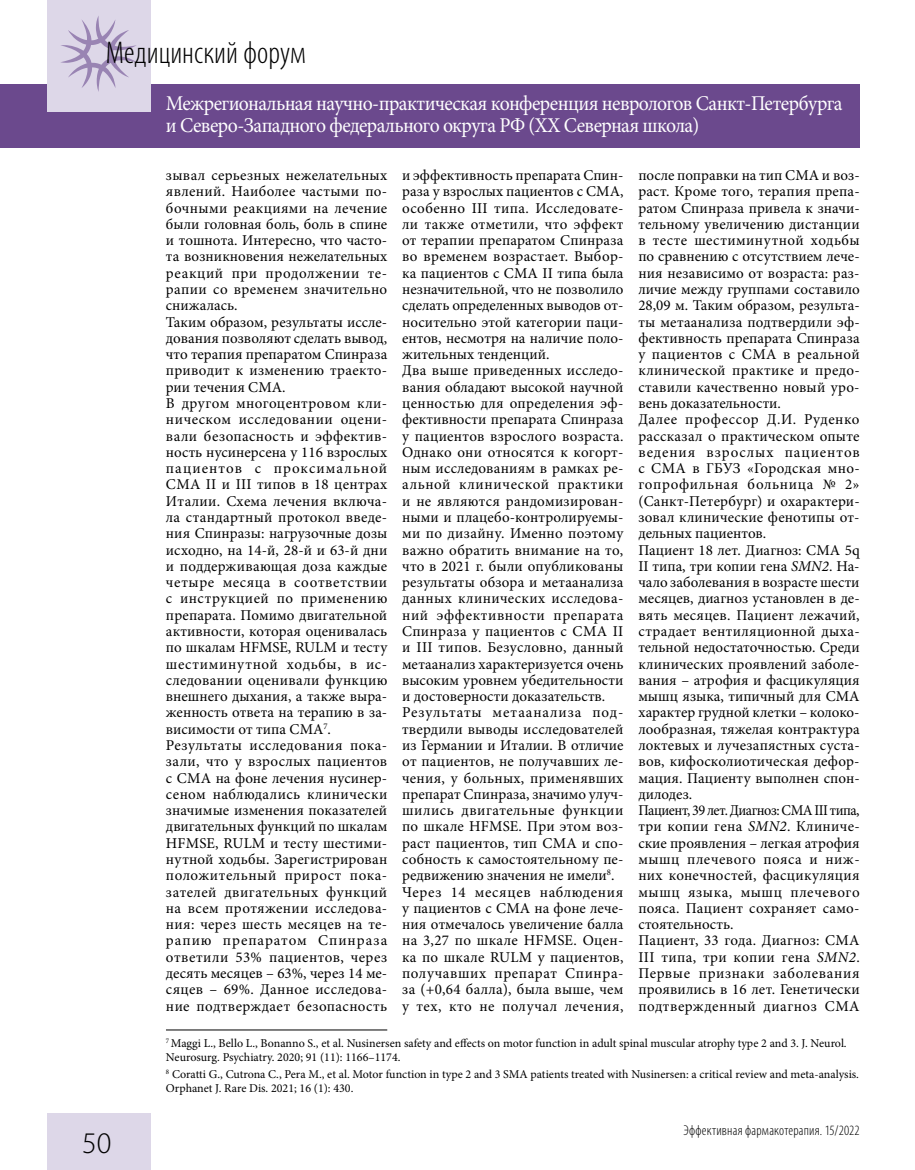
<style>
.page{position:relative;width:915px;height:1170px;background:#fff}
.page>*{position:absolute;margin:0;border:0;box-sizing:border-box;transform-origin:0 0}
.t1{font:300 condensed 31.5px "Myriad Pro";color:#000}
.t2{font:300 30px "Myriad Pro";color:#000}
.t3{font:21px/22.5px "Minion Pro";letter-spacing:-.03em;color:#fff;scale:.94 1}
.t4{font:15px/16.4px "Minion Pro";letter-spacing:.015em;color:#000}
.t5{font:300 condensed 14.25px "Myriad Pro";letter-spacing:.015em;color:#000}
.t6{font:12px/13.5px "Minion Pro";color:#000}
.s1{font-style:italic}
</style>
<div class="page">
<div style="left:0;top:84px;width:859px;height:63px;background:#6b498d"></div>
<div style="left:47px;top:1113px;width:103px;height:56px;background:#ddd7e8"></div>
<div style="left:47px;top:0;width:103px;height:111px;background:#ddd7e8"></div>
<svg style="left:61px;top:16px;width:75px;height:76px"></svg>
<hr style="left:166px;top:1029px;width:221px;height:1px;background:#000">
<h1 class="t1" style="left:106px;top:34px;width:201px">Медицинский форум</h1>
<h3 class="t3" style="left:166px;top:92px;width:721px">Межрегиональная научно-практическая конференция неврологов Санкт-Петербурга и Северо-Западного федерального округа РФ (XX Северная школа)</h3>
<h2 class="t2" style="left:82px;top:1126px;width:31px">50</h2>
<p class="t4" style="left:166px;top:167px;width:223px">зывал серьезных нежелательных явлений. Наиболее частыми по&shy;бочными реакциями на лечение были головная боль, боль в спине и тошнота. Интересно, что часто&shy;та возникновения нежелательных реакций при продолжении те&shy;рапии со временем значительно снижалась.<br>Таким образом, результаты иссле&shy;дования позволяют сделать вывод, что терапия препаратом Спинраза приводит к изменению траекто&shy;рии течения СМА.<br>В другом многоцентровом кли&shy;ническом исследовании оцени&shy;вали безопасность и эффектив&shy;ность нусинерсена у 116 взрослых пациентов с проксимальной<br>СМА II и III типов в 18 центрах<br>Италии. Схема лечения включа&shy;ла стандартный протокол введе&shy;ния Спинразы: нагрузочные дозы исходно, на 14-й, 28-й и 63-й дни и поддерживающая доза каждые четыре месяца в соответствии с инструкцией по применению препарата. Помимо двигательной активности, которая оценивалась по шкалам HFMSE, RULM и тесту шестиминутной ходьбы, в ис&shy;следовании оценивали функцию внешнего дыхания, а также выра&shy;женность ответа на терапию в за&shy;висимости от типа СМА<sup>7</sup>.<br>Результаты исследования пока&shy;зали, что у взрослых пациентов с СМА на фоне лечения нусинер&shy;сеном наблюдались клинически значимые изменения показателей двигательных функций по шкалам<br>HFMSE, RULM и тесту шестими&shy;нутной ходьбы. Зарегистрирован положительный прирост пока&shy;зателей двигательных функций на всем протяжении исследова&shy;ния: через шесть месяцев на те&shy;рапию препаратом Спинраза ответили 53% пациентов, через десять месяцев – 63%, через 14 ме&shy;сяцев – 69%. Данное исследова&shy;ние подтверждает безопасность</p>
<p class="t4" style="left:402px;top:167px;width:223px">и эффективность препарата Спин&shy;раза у взрослых пациентов с СМА, особенно III типа. Исследовате&shy;ли также отметили, что эффект от терапии препаратом Спинраза во временем возрастает. Выбор&shy;ка пациентов с СМА II типа была незначительной, что не позволило сделать определенных выводов от&shy;носительно этой категории паци&shy;ентов, несмотря на наличие поло&shy;жительных тенденций.<br>Два выше приведенных исследо&shy;вания обладают высокой научной ценностью для определения эф&shy;фективности препарата Спинраза у пациентов взрослого возраста.<br>Однако они относятся к когорт&shy;ным исследованиям в рамках ре&shy;альной клинической практики и не являются рандомизирован&shy;ными и плацебо-контролируемы&shy;ми по дизайну. Именно поэтому важно обратить внимание на то, что в 2021 г. были опубликованы результаты обзора и метаанализа данных клинических исследова&shy;ний эффективности препарата<br>Спинраза у пациентов с СМА II и III типов. Безусловно, данный метаанализ характеризуется очень высоким уровнем убедительности и достоверности доказательств.<br>Результаты метаанализа под&shy;твердили выводы исследователей из Германии и Италии. В отличие от пациентов, не получавших ле&shy;чения, у больных, применявших препарат Спинраза, значимо улуч&shy;шились двигательные функции по шкале HFMSE. При этом воз&shy;раст пациентов, тип СМА и спо&shy;собность к самостоятельному пе&shy;редвижению значения не имели<sup>8</sup>.<br>Через 14 месяцев наблюдения у пациентов с СМА на фоне лече&shy;ния отмечалось увеличение балла на 3,27 по шкале HFMSE. Оцен&shy;ка по шкале RULM у пациентов, получавших препарат Спинра&shy;за (+0,64 балла), была выше, чем у тех, кто не получал лечения,</p>
<p class="t4" style="left:638px;top:167px;width:223px">после поправки на тип СМА и воз&shy;раст. Кроме того, терапия препа&shy;ратом Спинраза привела к значи&shy;тельному увеличению дистанции в тесте шестиминутной ходьбы по сравнению с отсутствием лече&shy;ния независимо от возраста: раз&shy;личие между группами составило<br>28,09 м. Таким образом, результа&shy;ты метаанализа подтвердили эф&shy;фективность препарата Спинраза у пациентов с СМА в реальной клинической практике и предо&shy;ставили качественно новый уро&shy;вень доказательности.<br>Далее профессор Д.И. Руденко рассказал о практическом опыте ведения взрослых пациентов с СМА в ГБУЗ «Городская мно&shy;гопрофильная больница № 2» (Санкт-Петербург) и охарактери&shy;зовал клинические фенотипы от&shy;дельных пациентов.<br>Пациент 18 лет. Диагноз: СМА 5q<br>II типа, три копии гена <span class="s1">SMN2</span>. На&shy;чало заболевания в возрасте шести месяцев, диагноз установлен в де&shy;вять месяцев. Пациент лежачий, страдает вентиляционной дыха&shy;тельной недостаточностью. Среди клинических проявлений заболе&shy;вания – атрофия и фасцикуляция мышц языка, типичный для СМА характер грудной клетки – колоко&shy;лообразная, тяжелая контрактура локтевых и лучезапястных суста&shy;вов, кифосколиотическая дефор&shy;мация. Пациенту выполнен спон&shy;дилодез.<br>Пациент, 39 лет. Диагноз: СМА III типа, три копии гена <span class="s1">SMN2</span>. Клиниче&shy;ские проявления – легкая атрофия мышц плечевого пояса и ниж&shy;них конечностей, фасцикуляция мышц языка, мышц плечевого пояса. Пациент сохраняет само&shy;стоятельность.<br>Пациент, 33 года. Диагноз: СМА<br>III типа, три копии гена <span class="s1">SMN2</span>.<br>Первые признаки заболевания проявились в 16 лет. Генетически подтвержденный диагноз СМА</p>
<p class="t6" style="left:166px;top:1036px;width:682px"><sup>7</sup> Maggi L., Bello L., Bonanno S., et al. Nusinersen safety and effects on motor function in adult spinal muscular atrophy type 2 and 3. J. Neurol.<br>Neurosurg. Psychiatry. 2020; 91 (11): 1166–1174.</p>
<p class="t6" style="left:166px;top:1067px;width:694px"><sup>8</sup> Coratti G., Cutrona C., Pera M., et al. Motor function in type 2 and 3 SMA patients treated with Nusinersen: a critical review and meta-analysis.<br>Orphanet J. Rare Dis. 2021; 16 (1): 430.</p>
<p class="t5" style="left:683px;top:1121px;width:178px">Эффективная фармакотерапия. 15/2022</p>
</div>
